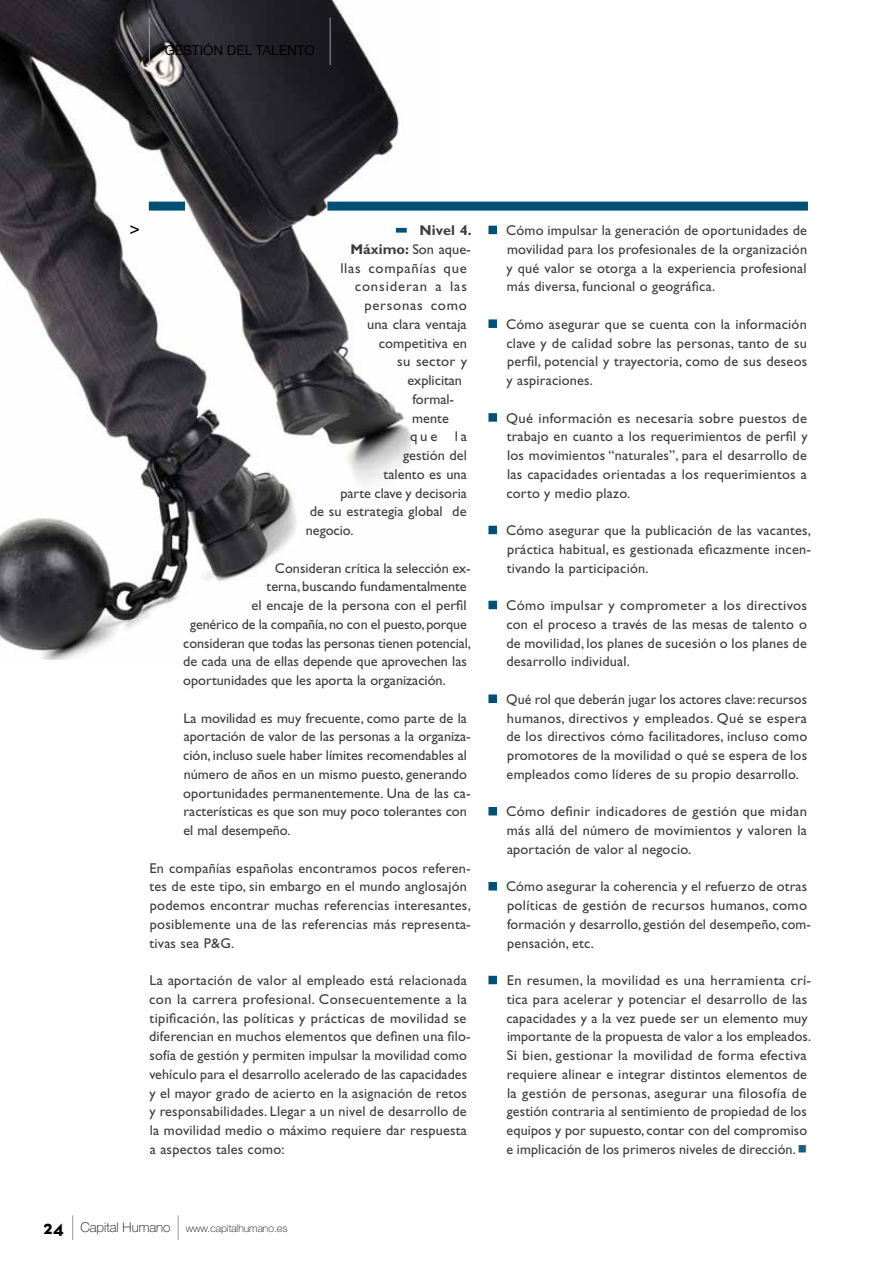
<style>
.page{position:relative;width:893px;height:1263px;background:#fff}
.page>*{position:absolute;margin:0;border:0;box-sizing:border-box;transform-origin:0 0}
.t1{font:700 19.5px "Neutraface Text";color:#000}
.t2{font:18px "Gill Sans Std";color:#000}
.t3{font:14.25px/18.8px "Gill Sans Std";letter-spacing:.015em;color:#3c3c3b;text-align:justify}
.t4{font:14.25px "Gill Sans Std";letter-spacing:-.005em;color:#3c3c3b}
.t5{font:14.25px "Gill Sans Std";letter-spacing:.05em;color:#3c3c3b}
.t6{font:14.25px "Gill Sans Std";letter-spacing:.06em;color:#3c3c3b}
.t7{font:700 14.25px "Gill Sans Std";letter-spacing:.005em;color:#3c3c3b}
.t8{font:13.5px "Helvetica Neue";color:#000}
.t9{font:100 13.5px "Helvetica Neue";color:#000}
.t10{font:100 10.5px "Helvetica Neue";color:#000}
.s1{font-family:"Gill Sans";color:#005076}
.s2{font-weight:700}
.s3{color:#005076}
</style>
<div class="page">
<img style="left:0;top:0;width:436px;height:659px">
<div style="left:327px;top:202px;width:481px;height:9px;background:#005076"></div>
<div style="left:396px;top:228px;width:11px;height:5px;border:3px solid #005076"></div>
<hr style="left:149px;top:17px;width:1px;height:48px;background:#9d9d9c">
<hr style="left:330px;top:17px;width:1px;height:48px;background:#9d9d9c">
<div style="left:488px;top:226px;width:9px;height:8px;border:3px solid #005076"></div>
<div style="left:488px;top:319px;width:9px;height:9px;border:3px solid #005076"></div>
<div style="left:488px;top:413px;width:9px;height:9px;border:3px solid #005076"></div>
<div style="left:488px;top:526px;width:9px;height:8px;border:3px solid #005076"></div>
<div style="left:488px;top:601px;width:9px;height:8px;border:3px solid #005076"></div>
<div style="left:488px;top:694px;width:9px;height:9px;border:3px solid #005076"></div>
<div style="left:488px;top:807px;width:9px;height:8px;border:3px solid #005076"></div>
<div style="left:488px;top:882px;width:9px;height:8px;border:3px solid #005076"></div>
<div style="left:488px;top:976px;width:9px;height:8px;border:3px solid #005076"></div>
<svg style="left:72px;top:1215px;width:1px;height:25px"></svg>
<svg style="left:178px;top:1215px;width:1px;height:25px"></svg>
<div style="left:149px;top:202px;width:36px;height:9px;background:#005076"></div>
<p class="t8" style="left:165px;top:40px;width:152px">GESTIÓN DEL TALENTO</p>
<p class="t2" style="left:129px;top:220px;width:12px">&gt;</p>
<p class="t7" style="left:397px;top:222px;width:77px"><span class="s1">−</span> Nivel 4.</p>
<p class="t3" style="left:351px;top:240px;width:122px"><span class="s2">Máximo:</span> Son aque-</p>
<p class="t5" style="left:340px;top:260px;width:128px">llas compañías que</p>
<p class="t6" style="left:355px;top:278px;width:114px">consideran a las</p>
<p class="t5" style="left:364px;top:297px;width:104px">personas como</p>
<p class="t3" style="left:367px;top:315px;width:101px">una clara ventaja</p>
<p class="t3" style="left:379px;top:333px;width:90px">competitiva en</p>
<p class="t3" style="left:397px;top:352px;width:72px">su sector y</p>
<p class="t3" style="left:407px;top:371px;width:56px">explicitan</p>
<p class="t3" style="left:412px;top:390px;width:43px">formal-</p>
<p class="t3" style="left:412px;top:408px;width:38px">mente</p>
<p class="t3" style="left:410px;top:427px;width:58px">que la</p>
<p class="t3" style="left:403px;top:446px;width:65px">gestión del</p>
<p class="t3" style="left:384px;top:465px;width:85px">talento es una</p>
<p class="t3" style="left:340px;top:483px;width:128px">parte clave y decisoria</p>
<p class="t3" style="left:310px;top:502px;width:158px">de su estrategia global de</p>
<p class="t3" style="left:306px;top:521px;width:49px">negocio.</p>
<p class="t3" style="left:275px;top:558px;width:197px">Consideran crítica la selección ex-</p>
<p class="t3" style="left:267px;top:577px;width:202px">terna, buscando fundamentalmente</p>
<p class="t3" style="left:251px;top:596px;width:217px">el encaje de la persona con el perfil</p>
<p class="t4" style="left:190px;top:616px;width:278px">genérico de la compañía, no con el puesto, porque</p>
<p class="t4" style="left:183px;top:635px;width:289px">consideran que todas las personas tienen potencial,</p>
<p class="t3" style="left:183px;top:652px;width:285px">de cada una de ellas depende que aprovechen las</p>
<p class="t3" style="left:183px;top:671px;width:264px">oportunidades que les aporta la organización.</p>
<p class="t3" style="left:183px;top:708px;width:289px;text-align:left">La movilidad es muy frecuente, como parte de la aportación de valor de las personas a la organiza&shy;ción, incluso suele haber límites recomendables al número de años en un mismo puesto, generando oportunidades permanentemente. Una de las ca&shy;racterísticas es que son muy poco tolerantes con el mal desempeño.</p>
<p class="t3" style="left:150px;top:858px;width:323px;text-align:left">En compañías españolas encontramos pocos referen&shy;tes de este tipo, sin embargo en el mundo anglosajón podemos encontrar muchas referencias interesantes, posiblemente una de las referencias más representa&shy;tivas sea P&amp;G.</p>
<p class="t3" style="left:149px;top:971px;width:323px;text-align:left">La aportación de valor al empleado está relacionada con la carrera profesional. Consecuentemente a la tipificación, las políticas y prácticas de movilidad se diferencian en muchos elementos que definen una filo&shy;sofía de gestión y permiten impulsar la movilidad como vehículo para el desarrollo acelerado de las capacidades y el mayor grado de acierto en la asignación de retos y responsabilidades. Llegar a un nivel de desarrollo de la movilidad medio o máximo requiere dar respuesta a aspectos tales como:</p>
<p class="t3" style="left:507px;top:221px;width:302px;text-indent:-18px"><span class="s3">○</span> Cómo impulsar la generación de oportunidades de movilidad para los profesionales de la organización y qué valor se otorga a la experiencia profesional más diversa, funcional o geográfica.</p>
<p class="t3" style="left:506px;top:315px;width:302px;text-indent:-18px"><span class="s3">○</span> Cómo asegurar que se cuenta con la información clave y de calidad sobre las personas, tanto de su perfil, potencial y trayectoria, como de sus deseos y aspiraciones.</p>
<p class="t3" style="left:506px;top:408px;width:303px;text-indent:-18px"><span class="s3">○</span> Qué información es necesaria sobre puestos de trabajo en cuanto a los requerimientos de perfil y los movimientos “naturales”, para el desarrollo de las capacidades orientadas a los requerimientos a corto y medio plazo.</p>
<p class="t3" style="left:507px;top:521px;width:306px;text-indent:-18px"><span class="s3">○</span> Cómo asegurar que la publicación de las vacantes, práctica habitual, es gestionada eficazmente incen&shy;tivando la participación.</p>
<p class="t3" style="left:506px;top:596px;width:302px;text-indent:-18px"><span class="s3">○</span> Cómo impulsar y comprometer a los directivos con el proceso a través de las mesas de talento o de movilidad, los planes de sucesión o los planes de desarrollo individual.</p>
<p class="t3" style="left:506px;top:690px;width:302px;text-indent:-18px"><span class="s3">○</span> Qué rol que deberán jugar los actores clave: recursos humanos, directivos y empleados. Qué se espera de los directivos cómo facilitadores, incluso como promotores de la movilidad o qué se espera de los empleados como líderes de su propio desarrollo.</p>
<p class="t3" style="left:507px;top:802px;width:302px;text-indent:-18px"><span class="s3">○</span> Cómo definir indicadores de gestión que midan más allá del número de movimientos y valoren la aportación de valor al negocio.</p>
<p class="t3" style="left:507px;top:877px;width:306px;text-align:left;text-indent:-18px"><span class="s3">○</span> Cómo asegurar la coherencia y el refuerzo de otras políticas de gestión de recursos humanos, como formación y desarrollo, gestión del desempeño, com&shy;pensación, etc.</p>
<p class="t3" style="left:506px;top:971px;width:306px;text-align:left;text-indent:-18px"><span class="s3">○</span> En resumen, la movilidad es una herramienta crí&shy;tica para acelerar y potenciar el desarrollo de las capacidades y a la vez puede ser un elemento muy importante de la propuesta de valor a los empleados.<br>Si bien, gestionar la movilidad de forma efectiva requiere alinear e integrar distintos elementos de la gestión de personas, asegurar una filosofía de gestión contraria al sentimiento de propiedad de los equipos y por supuesto, contar con del compromiso e implicación de los primeros niveles de dirección.</p>
<p class="t9" style="left:80px;top:1220px;width:92px">Capital Humano</p>
<h1 class="t1" style="left:44px;top:1214px;width:22px">24</h1>
<p class="t10" style="left:186px;top:1222px;width:103px">www.capitalhumano.es</p>
</div>
